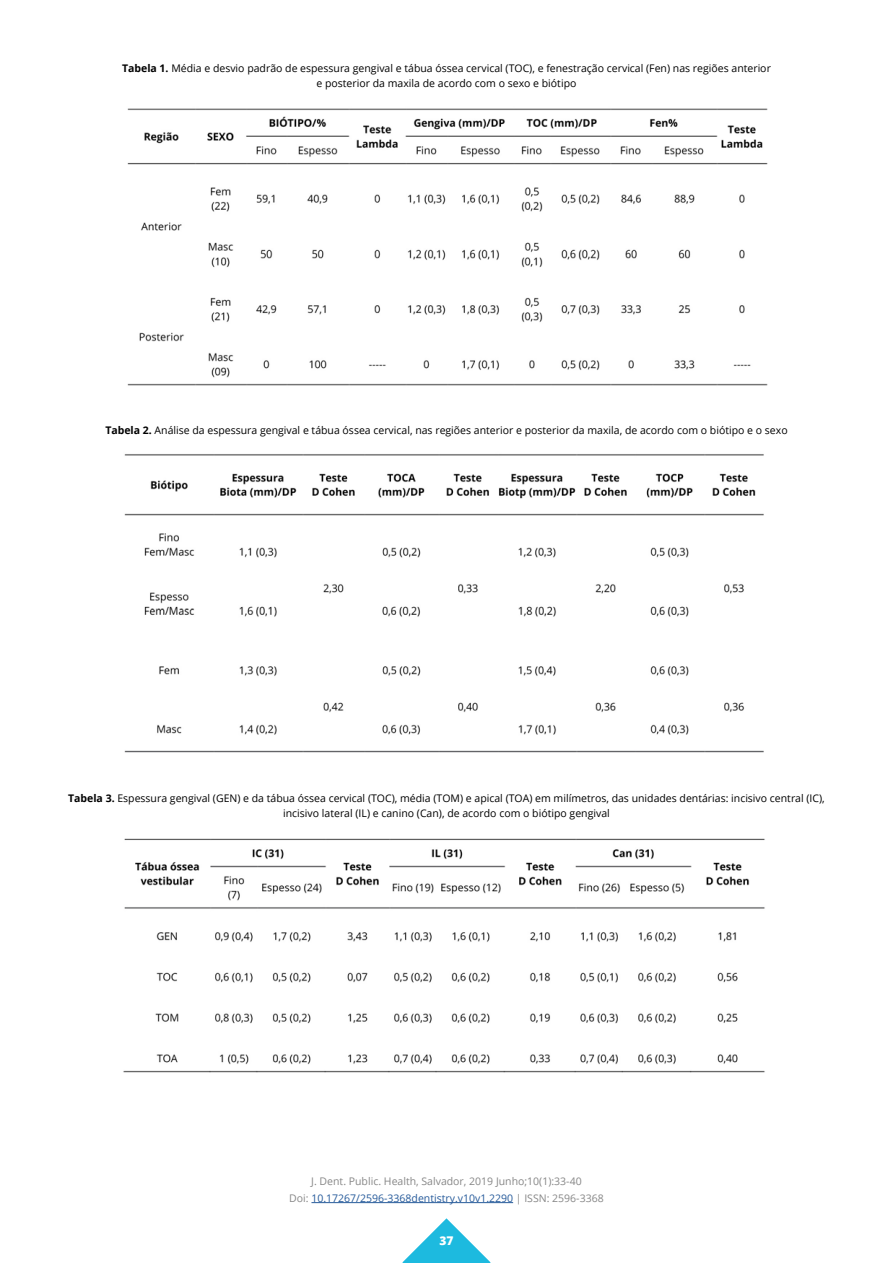
<style>
.page{position:relative;width:893px;height:1263px;background:#fff}
.page>*{position:absolute;margin:0;border:0;box-sizing:border-box;transform-origin:0 0}
.t1{font:800 12px "Open Sans";color:#fff}
.t2{font:10.5px/15px "Open Sans";color:#000;text-align:center}
.t3{font:10.5px/16.5px "Open Sans";color:#878787;text-align:center}
.s1{font-weight:700}
.s2{color:#275b9b}
</style>
<div class="page">
<svg style="left:402px;top:1218px;width:89px;height:45px"></svg>
<hr style="left:311px;top:1202px;width:202px;height:1px;background:#275b9b">
<img style="left:123px;top:838px;width:642px;height:235px">
<img style="left:124px;top:454px;width:640px;height:299px">
<img style="left:127px;top:108px;width:641px;height:278px">
<p class="t2" style="left:122px;top:60px;width:650px"><span class="s1">Tabela 1.</span> Média e desvio padrão de espessura gengival e tábua óssea cervical (TOC), e fenestração cervical (Fen) nas regiões anterior e posterior da maxila de acordo com o sexo e biótipo</p>
<p class="t2" style="left:105px;top:423px;width:684px"><span class="s1">Tabela 2.</span> Análise da espessura gengival e tábua óssea cervical, nas regiões anterior e posterior da maxila, de acordo com o biótipo e o sexo</p>
<p class="t2" style="left:68px;top:790px;width:758px"><span class="s1">Tabela 3.</span> Espessura gengival (GEN) e da tábua óssea cervical (TOC), média (TOM) e apical (TOA) em milímetros, das unidades dentárias: incisivo central (IC), incisivo lateral (IL) e canino (Can), de acordo com o biótipo gengival</p>
<p class="t3" style="left:289px;top:1173px;width:316px">J. Dent. Public. Health, Salvador, 2019 Junho;10(1):33-40<br>Doi: <span class="s2">10.17267/2596-3368dentistry.v10v1.2290</span> | ISSN: 2596-3368</p>
<p class="t1" style="left:439px;top:1232px;width:16px">37</p>
</div>
